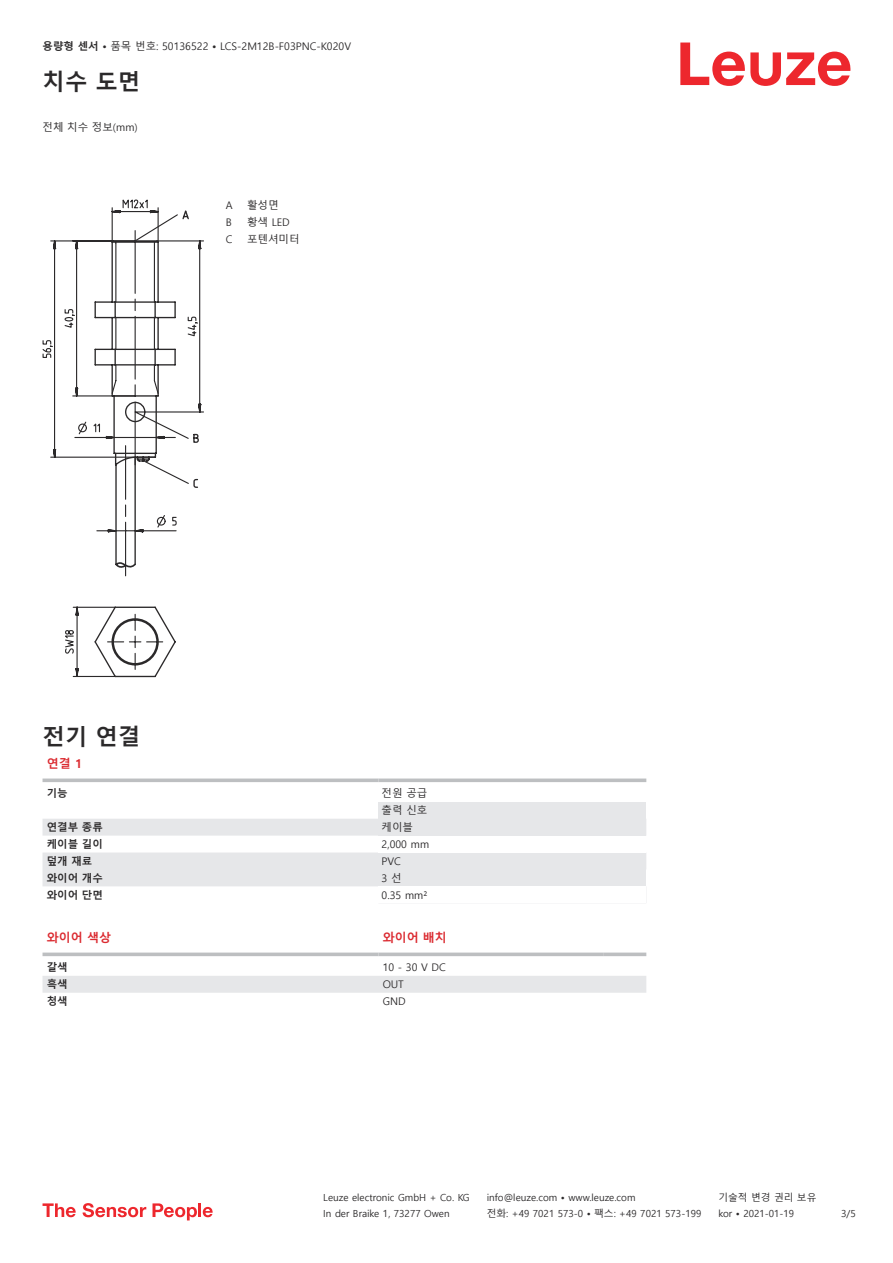
<style>
.page{position:relative;width:893px;height:1263px;background:#fff}
.page>*{position:absolute;margin:0;border:0;box-sizing:border-box;transform-origin:0 0}
.t1{font:700 22.5px "Malgun Gothic";color:#2b292a}
.t2{font:700 12px "Malgun Gothic";color:#db2a30}
.t3{font:10.5px/17px "Malgun Gothic";color:#2b292a}
.t4{font:700 10.5px "Malgun Gothic";color:#2b292a}
.t5{font:9.75px "Malgun Gothic";color:#2b292a}
.s1{font-weight:700}
</style>
<div class="page">
<svg style="left:680px;top:43px;width:170px;height:43px"></svg>
<svg style="left:43px;top:819px;width:335px;height:67px;fill:#e6e7e9"></svg>
<svg style="left:43px;top:778px;width:335px;height:4px"></svg>
<svg style="left:378px;top:778px;width:268px;height:4px"></svg>
<div style="left:378px;top:802px;width:268px;height:17px;background:#e6e7e9"></div>
<div style="left:378px;top:819px;width:268px;height:17px;background:#e6e7e9"></div>
<div style="left:378px;top:852px;width:268px;height:17px;background:#e6e7e9"></div>
<div style="left:378px;top:869px;width:268px;height:17px;background:#e6e7e9"></div>
<svg style="left:43px;top:956px;width:603px;height:1px"></svg>
<div style="left:43px;top:976px;width:603px;height:17px;background:#e6e7e9"></div>
<svg style="left:43px;top:952px;width:335px;height:4px"></svg>
<svg style="left:378px;top:952px;width:226px;height:4px"></svg>
<svg style="left:604px;top:952px;width:42px;height:4px"></svg>
<svg style="left:43px;top:1203px;width:33px;height:14px"></svg>
<svg style="left:83px;top:1203px;width:63px;height:14px"></svg>
<svg style="left:153px;top:1203px;width:44px;height:17px"></svg>
<hr style="left:198px;top:1203px;width:3px;height:14px;background:#ed272d">
<svg style="left:203px;top:1207px;width:10px;height:10px"></svg>
<svg style="left:43px;top:213px;width:161px;height:275px"></svg>
<svg style="left:63px;top:200px;width:114px;height:477px"></svg>
<p class="t3" style="left:43px;top:38px;width:310px"><span class="s1">용량형 센서 •</span> 품목 번호: 50136522 <span class="s1">•</span> LCS-2M12B-F03PNC-K020V</p>
<h1 class="t1" style="left:43px;top:69px;width:99px">치수 도면</h1>
<p class="t3" style="left:43px;top:118px;width:97px">전체 치수 정보(mm)</p>
<p class="t3" style="left:226px;top:197px;width:8px">A</p>
<p class="t3" style="left:247px;top:197px;width:33px">활성면</p>
<p class="t3" style="left:226px;top:214px;width:8px">B</p>
<p class="t3" style="left:247px;top:214px;width:44px">황색 LED</p>
<p class="t3" style="left:226px;top:231px;width:8px">C</p>
<p class="t3" style="left:247px;top:231px;width:54px">포텐셔미터</p>
<h1 class="t1" style="left:43px;top:723px;width:99px">전기 연결</h1>
<p class="t2" style="left:47px;top:756px;width:37px">연결 1</p>
<p class="t4" style="left:47px;top:787px;width:22px">기능</p>
<p class="t3" style="left:382px;top:785px;width:47px">전원 공급 출력 신호</p>
<p class="t4" style="left:47px;top:821px;width:58px">연결부 종류</p>
<p class="t3" style="left:382px;top:819px;width:33px">케이블</p>
<p class="t4" style="left:47px;top:838px;width:58px">케이블 길이</p>
<p class="t3" style="left:382px;top:836px;width:49px">2,000 mm</p>
<p class="t4" style="left:47px;top:855px;width:47px">덮개 재료</p>
<p class="t3" style="left:382px;top:853px;width:21px">PVC</p>
<p class="t4" style="left:47px;top:872px;width:58px">와이어 개수</p>
<p class="t3" style="left:382px;top:870px;width:21px">3 선</p>
<p class="t4" style="left:47px;top:888px;width:58px">와이어 단면</p>
<p class="t3" style="left:382px;top:886px;width:47px">0.35 mm²</p>
<p class="t2" style="left:47px;top:930px;width:66px">와이어 색상</p>
<p class="t2" style="left:383px;top:930px;width:66px">와이어 배치</p>
<p class="t4" style="left:47px;top:961px;width:22px">갈색</p>
<p class="t3" style="left:383px;top:959px;width:65px">10 - 30 V DC</p>
<p class="t4" style="left:47px;top:978px;width:22px">흑색</p>
<p class="t3" style="left:383px;top:976px;width:23px">OUT</p>
<p class="t4" style="left:47px;top:995px;width:22px">청색</p>
<p class="t3" style="left:383px;top:993px;width:24px">GND</p>
<p class="t5" style="left:323px;top:1192px;width:148px">Leuze electronic GmbH + Co. KG</p>
<p class="t5" style="left:487px;top:1192px;width:150px">info@leuze.com • www.leuze.com</p>
<p class="t5" style="left:718px;top:1192px;width:100px">기술적 변경 권리 보유</p>
<p class="t5" style="left:323px;top:1208px;width:128px">In der Braike 1, 73277 Owen</p>
<p class="t5" style="left:487px;top:1208px;width:216px">전화: +49 7021 573-0 • 팩스: +49 7021 573-199</p>
<p class="t5" style="left:718px;top:1208px;width:77px">kor • 2021-01-19</p>
<p class="t5" style="left:841px;top:1208px;width:16px">3 /5</p>
</div>
